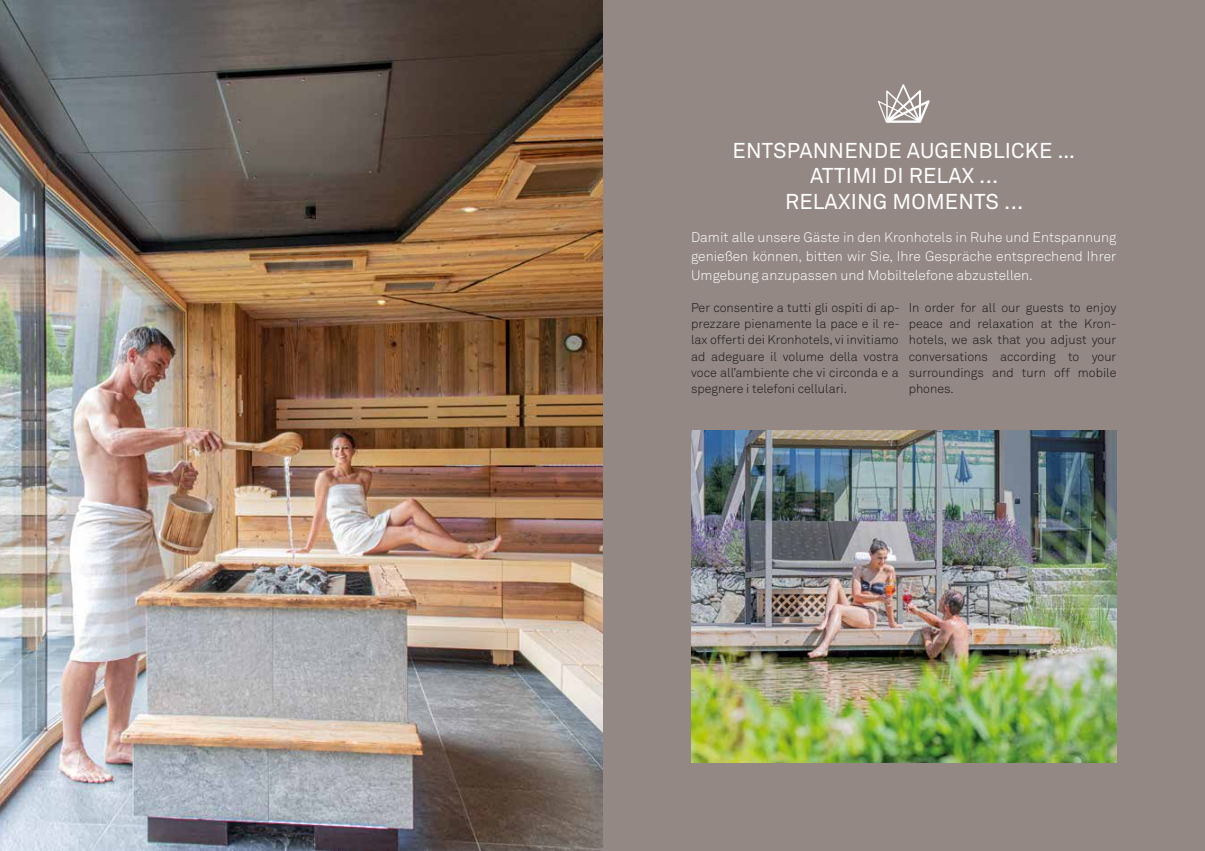
<style>
.page{position:relative;width:1205px;height:851px;background:#fff}
.page>*{position:absolute;margin:0;border:0;box-sizing:border-box;transform-origin:0 0}
.t1{font:21.25px/25.5px "Akkurat";letter-spacing:.01em;color:#fff;text-align:center}
.t2{font:300 13.75px/18.8px "Akkurat";color:#fff;text-align:justify}
.t3{font:300 12.5px/16.2px "Akkurat";color:#181716;text-align:justify}
</style>
<div class="page">
<div style="left:602px;top:0;width:603px;height:850px;background:#938884"></div>
<svg style="left:878px;top:84px;width:52px;height:39px"></svg>
<img style="left:0;top:0;width:602px;height:850px">
<img style="left:691px;top:430px;width:425px;height:332px">
<h1 class="t1" style="left:732px;top:137px;width:344px">ENTSPANNENDE AUGENBLICKE …<br>ATTIMI DI RELAX ...<br>RELAXING MOMENTS ...</h1>
<p class="t2" style="left:691px;top:228px;width:427px">Damit alle unsere Gäste in den Kronhotels in Ruhe und Entspannung genießen können, bitten wir Sie, Ihre Gespräche entsprechend Ihrer Umgebung anzupassen und Mobiltelefone abzustellen.</p>
<p class="t3" style="left:691px;top:299px;width:210px">Per consentire a tutti gli ospiti di ap&shy;prezzare pienamente la pace e il re&shy;lax offerti dei Kronhotels, vi invitiamo ad adeguare il volume della vostra voce all’ambiente che vi circonda e a spegnere i telefoni cellulari.</p>
<p class="t3" style="left:909px;top:299px;width:209px">In order for all our guests to enjoy peace and relaxation at the Kron&shy;hotels, we ask that you adjust your conversations according to your surroundings and turn off mobile phones.</p>
</div>
